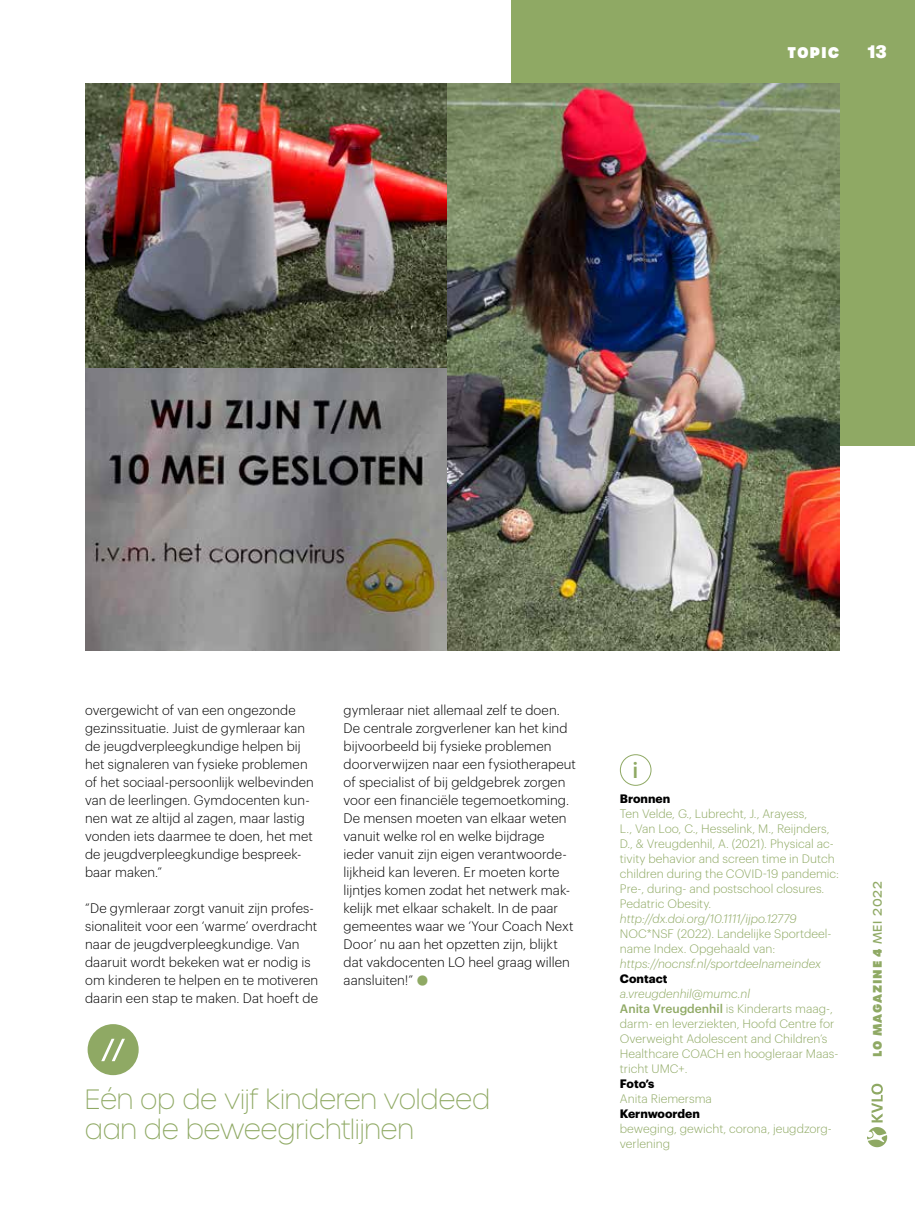
<style>
.page{position:relative;width:915px;height:1212px;background:#fff}
.page>*{position:absolute;margin:0;border:0;box-sizing:border-box;transform-origin:0 0}
.t1{font:100 69px "Urbane";color:#fff}
.t2{font:31.5px "Graphik Super";color:#8fa964}
.t3{font:100 27px/30px "Urbane";letter-spacing:-.01em;color:#8fa964}
.t4{font:500 21.6px "Graphik";color:#8fa964}
.t5{font:900 18px "GT Walsheim Pro";color:#fff}
.t6{font:800 15px "Urbane";letter-spacing:.06em;color:#fff}
.t7{font:300 13.5px/18px "Graphik";letter-spacing:.005em;color:#000}
.t8{font:300 12px/15px "Graphik";color:#8fa964}
.t9{font:italic 300 12px "Graphik";color:#8fa964}
.t10{font:700 12px "Graphik";color:#000}
.t11{font:800 12px "Urbane";letter-spacing:.07em;color:#8fa964}
.s1{font-style:italic}
.s2{font-weight:500}
</style>
<div class="page">
<div style="left:619px;top:754px;width:32px;height:32px;border:1px solid #8fa964;border-radius:50%"></div>
<img style="left:85px;top:367px;width:362px;height:283px">
<img style="left:85px;top:83px;width:362px;height:284px">
<div style="left:88px;top:1024px;width:51px;height:51px;background:#8fa964;border-radius:50%"></div>
<div style="left:511px;top:0;width:403px;height:445px;background:#8fa964"></div>
<svg style="left:867px;top:1084px;width:19px;height:63px"></svg>
<img style="left:447px;top:83px;width:391px;height:568px">
<p class="t6" style="left:787px;top:42px;width:53px">TOPIC</p>
<h3 class="t5" style="left:867px;top:40px;width:21px">13</h3>
<p class="t7" style="left:85px;top:700px;width:230px">overgewicht of van een ongezonde gezinssituatie. Juist de gymleraar kan de jeugdverpleegkundige helpen bij het signaleren van fysieke problemen of het sociaal-persoonlijk welbevinden van de leerlingen. Gymdocenten kun&shy;nen wat ze altijd al zagen, maar lastig vonden iets daarmee te doen, het met de jeugdverpleegkundige bespreek&shy;baar maken.”</p>
<p class="t7" style="left:85px;top:898px;width:234px">“De gymleraar zorgt vanuit zijn profes&shy;sionaliteit voor een ‘warme’ overdracht naar de jeugdverpleegkundige. Van daaruit wordt bekeken wat er nodig is om kinderen te helpen en te motiveren daarin een stap te maken. Dat hoeft de</p>
<p class="t7" style="left:343px;top:700px;width:234px">gymleraar niet allemaal zelf te doen.<br>De centrale zorgverlener kan het kind bijvoorbeeld bij fysieke problemen doorverwijzen naar een fysiotherapeut of specialist of bij geldgebrek zorgen voor een financiële tegemoetkoming.<br>De mensen moeten van elkaar weten vanuit welke rol en welke bijdrage ieder vanuit zijn eigen verantwoorde&shy;lijkheid kan leveren. Er moeten korte lijntjes komen zodat het netwerk mak&shy;kelijk met elkaar schakelt. In de paar gemeentes waar we ‘Your Coach Next Door’ nu aan het opzetten zijn, blijkt dat vakdocenten LO heel graag willen aansluiten!”</p>
<h2 class="t2" style="left:416px;top:953px;width:14px">•</h2>
<h1 class="t1" style="left:100px;top:1020px;width:28px">“</h1>
<h3 class="t3" style="left:85px;top:1084px;width:407px">Eén op de vijf kinderen voldeed aan de beweegrichtlijnen</h3>
<h3 class="t4" style="left:632px;top:754px;width:7px">i</h3>
<p class="t10" style="left:619px;top:789px;width:52px">Bronnen</p>
<p class="t8" style="left:619px;top:805px;width:220px">Ten Velde, G., Lubrecht, J., Arayess,<br>L., Van Loo, C., Hesselink, M., Reijnders, D., &amp; Vreugdenhil, A. (2021). Physical ac&shy;tivity behavior and screen time in Dutch children during the COVID-19 pandemic:<br>Pre-, during- and postschool closures.<br>Pedatric Obesity.</p>
<p class="t9" style="left:619px;top:910px;width:178px">http://dx.doi.org/10.1111/ijpo.12779</p>
<p class="t8" style="left:619px;top:925px;width:213px">NOC*NSF (2022). Landelijke Sportdeel&shy;name Index. Opgehaald van:</p>
<p class="t9" style="left:619px;top:955px;width:202px">https://nocnsf.nl/sportdeelnameindex</p>
<p class="t10" style="left:619px;top:969px;width:49px">Contact</p>
<p class="t8" style="left:619px;top:985px;width:220px"><span class="s1">a.vreugdenhil@mumc.nl<br></span><span class="s2">Anita Vreugdenhil</span> is Kinderarts maag-, darm- en leverziekten, Hoofd Centre for<br>Overweight Adolescent and Children’s<br>Healthcare COACH en hoogleraar Maas&shy;tricht UMC+.</p>
<p class="t10" style="left:619px;top:1074px;width:36px">Foto’s</p>
<p class="t8" style="left:619px;top:1090px;width:93px">Anita Riemersma</p>
<p class="t10" style="left:619px;top:1104px;width:82px">Kernwoorden</p>
<p class="t8" style="left:619px;top:1120px;width:213px">beweging, gewicht, corona, jeugdzorg&shy;verlening</p>
<p class="t11" style="left:868px;top:1057px;width:178px;rotate:-90deg">LO MAGAZINE 4 <span class="s2">MEI 2022</span></p>
</div>
